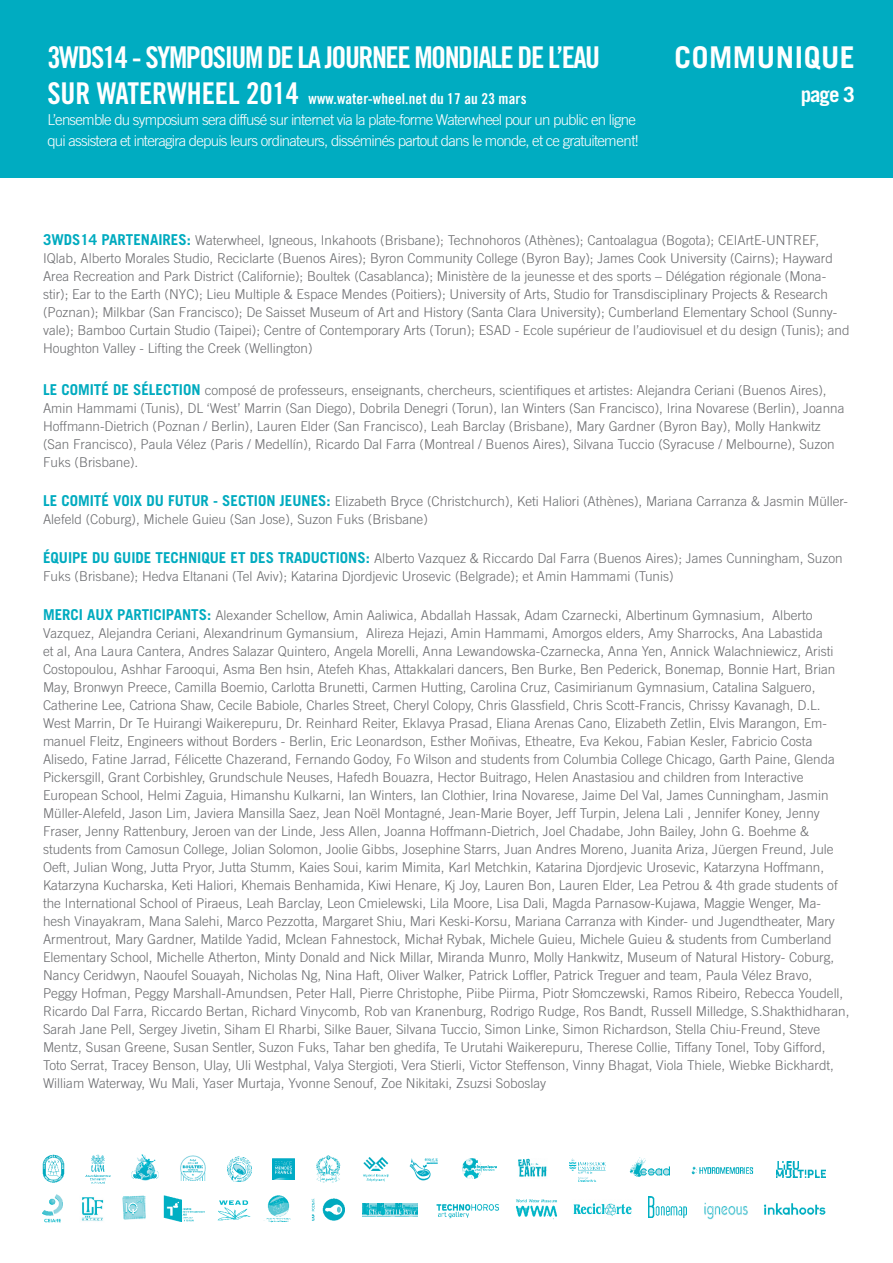
<style>
.page{position:relative;width:893px;height:1263px;background:#fff}
.page>*{position:absolute;margin:0;border:0;box-sizing:border-box;transform-origin:0 0}
.t1{font:30px "Trade Gothic Bold Cond Twenty";letter-spacing:-.05em;color:#fff}
.t2{font:700 30px "Trade Gothic";letter-spacing:.02em;color:#fff}
.t3{font:700 21px "Trade Gothic";color:#fff}
.t4{font:300 15px/21px "Trade Gothic";letter-spacing:-.05em;color:#fff}
.t5{font:15px "Trade Gothic Bold Cond Twenty";letter-spacing:.01em;color:#fff}
.t6{font:300 13.5px/18px "Trade Gothic";color:#6b6c6f}
.s1{font-size:30px}
.s2{font-weight:700;font-size:15px;color:#00abbf}
</style>
<div class="page">
<div style="left:0;top:0;width:893px;height:178px;background:#00acc1"></div>
<img style="left:573px;top:1203px;width:59px;height:13px">
<img style="left:43px;top:1194px;width:19px;height:28px">
<img style="left:81px;top:1197px;width:23px;height:24px">
<img style="left:649px;top:1196px;width:37px;height:22px">
<img style="left:516px;top:1199px;width:42px;height:20px">
<img style="left:122px;top:1196px;width:24px;height:23px">
<img style="left:163px;top:1195px;width:42px;height:26px">
<img style="left:218px;top:1200px;width:33px;height:20px">
<img style="left:704px;top:1202px;width:44px;height:18px">
<img style="left:763px;top:1203px;width:63px;height:12px">
<img style="left:264px;top:1195px;width:27px;height:28px">
<img style="left:311px;top:1198px;width:34px;height:23px">
<img style="left:363px;top:1203px;width:55px;height:13px">
<svg style="left:409px;top:1158px;width:29px;height:23px"></svg>
<img style="left:180px;top:1156px;width:25px;height:24px">
<img style="left:131px;top:1154px;width:27px;height:26px">
<img style="left:85px;top:1154px;width:26px;height:30px">
<img style="left:227px;top:1157px;width:25px;height:24px">
<img style="left:518px;top:1159px;width:29px;height:18px">
<img style="left:273px;top:1158px;width:21px;height:21px">
<img style="left:691px;top:1166px;width:63px;height:9px">
<img style="left:462px;top:1159px;width:34px;height:19px">
<img style="left:569px;top:1158px;width:37px;height:24px">
<img style="left:363px;top:1157px;width:25px;height:25px">
<img style="left:776px;top:1162px;width:49px;height:15px">
<img style="left:316px;top:1155px;width:25px;height:27px">
<img style="left:630px;top:1157px;width:40px;height:19px">
<img style="left:43px;top:1155px;width:21px;height:28px">
<img style="left:436px;top:1204px;width:63px;height:15px">
<h1 class="t1" style="left:47px;top:39px;width:554px">3WDS14 - SYMPOSIUM DE LA JOURNEE MONDIALE DE L’EAU</h1>
<p class="t5" style="left:47px;top:90px;width:481px"><span class="s1">SUR WATERWHEEL 2014</span> www.water-wheel.net du 17 au 23 mars</p>
<p class="t4" style="left:47px;top:109px;width:593px">L’ensemble du symposium sera diffusé sur internet via la plate-forme Waterwheel pour un public en ligne qui assistera et interagira depuis leurs ordinateurs, disséminés partout dans le monde, et ce gratuitement!</p>
<h1 class="t2" style="left:674px;top:39px;width:182px">COMMUNIQUE</h1>
<h2 class="t3" style="left:801px;top:82px;width:56px">page 3</h2>
<p class="t6" style="left:43px;top:231px;width:808px"><span class="s2">3WDS14 PARTENAIRES:</span> Waterwheel, Igneous, Inkahoots (Brisbane); Technohoros (Athènes); Cantoalagua (Bogota); CEIArtE-UNTREF, IQlab, Alberto Morales Studio, Reciclarte (Buenos Aires); Byron Community College (Byron Bay); James Cook University (Cairns); Hayward Area Recreation and Park District (Californie); Boultek (Casablanca); Ministère de la jeunesse et des sports – Délégation régionale (Mona&shy;stir); Ear to the Earth (NYC); Lieu Multiple &amp; Espace Mendes (Poitiers); University of Arts, Studio for Transdisciplinary Projects &amp; Research (Poznan); Milkbar (San Francisco); De Saisset Museum of Art and History (Santa Clara University); Cumberland Elementary School (Sunny&shy;vale); Bamboo Curtain Studio (Taipei); Centre of Contemporary Arts (Torun); ESAD - Ecole supérieur de l’audiovisuel et du design (Tunis); and Houghton Valley - Lifting the Creek (Wellington)</p>
<p class="t6" style="left:43px;top:381px;width:803px"><span class="s2">LE COMITÉ DE SÉLECTION</span> composé de professeurs, enseignants, chercheurs, scientifiques et artistes: Alejandra Ceriani (Buenos Aires), Amin Hammami (Tunis), DL ‘West’ Marrin (San Diego), Dobrila Denegri (Torun), Ian Winters (San Francisco), Irina Novarese (Berlin), Joanna Hoffmann-Dietrich (Poznan / Berlin), Lauren Elder (San Francisco), Leah Barclay (Brisbane), Mary Gardner (Byron Bay), Molly Hankwitz (San Francisco), Paula Vélez (Paris / Medellín), Ricardo Dal Farra (Montreal / Buenos Aires), Silvana Tuccio (Syracuse / Melbourne), Suzon Fuks (Brisbane).</p>
<p class="t6" style="left:43px;top:492px;width:806px"><span class="s2">LE COMITÉ VOIX DU FUTUR - SECTION JEUNES:</span> Elizabeth Bryce (Christchurch), Keti Haliori (Athènes), Mariana Carranza &amp; Jasmin Müller-<br>Alefeld (Coburg), Michele Guieu (San Jose), Suzon Fuks (Brisbane)</p>
<p class="t6" style="left:43px;top:549px;width:801px"><span class="s2">ÉQUIPE DU GUIDE TECHNIQUE ET DES TRADUCTIONS:</span> Alberto Vazquez &amp; Riccardo Dal Farra (Buenos Aires); James Cunningham, Suzon<br>Fuks (Brisbane); Hedva Eltanani (Tel Aviv); Katarina Djordjevic Urosevic (Belgrade); et Amin Hammami (Tunis)</p>
<p class="t6" style="left:43px;top:606px;width:808px"><span class="s2">MERCI AUX PARTICIPANTS:</span> Alexander Schellow, Amin Aaliwica, Abdallah Hassak, Adam Czarnecki, Albertinum Gymnasium, Alberto Vazquez, Alejandra Ceriani, Alexandrinum Gymansium, Alireza Hejazi, Amin Hammami, Amorgos elders, Amy Sharrocks, Ana Labastida<br>et al, Ana Laura Cantera, Andres Salazar Quintero, Angela Morelli, Anna Lewandowska-Czarnecka, Anna Yen, Annick Walachniewicz, Aristi Costopoulou, Ashhar Farooqui, Asma Ben hsin, Atefeh Khas, Attakkalari dancers, Ben Burke, Ben Pederick, Bonemap, Bonnie Hart, Brian May, Bronwyn Preece, Camilla Boemio, Carlotta Brunetti, Carmen Hutting, Carolina Cruz, Casimirianum Gymnasium, Catalina Salguero, Catherine Lee, Catriona Shaw, Cecile Babiole, Charles Street, Cheryl Colopy, Chris Glassfield, Chris Scott-Francis, Chrissy Kavanagh, D.L.<br>West Marrin, Dr Te Huirangi Waikerepuru, Dr. Reinhard Reiter, Eklavya Prasad, Eliana Arenas Cano, Elizabeth Zetlin, Elvis Marangon, Em&shy;manuel Fleitz, Engineers without Borders - Berlin, Eric Leonardson, Esther Moñivas, Etheatre, Eva Kekou, Fabian Kesler, Fabricio Costa Alisedo, Fatine Jarrad, Félicette Chazerand, Fernando Godoy, Fo Wilson and students from Columbia College Chicago, Garth Paine, Glenda Pickersgill, Grant Corbishley, Grundschule Neuses, Hafedh Bouazra, Hector Buitrago, Helen Anastasiou and children from Interactive European School, Helmi Zaguia, Himanshu Kulkarni, Ian Winters, Ian Clothier, Irina Novarese, Jaime Del Val, James Cunningham, Jasmin Müller-Alefeld, Jason Lim, Javiera Mansilla Saez, Jean Noël Montagné, Jean-Marie Boyer, Jeff Turpin, Jelena Lali , Jennifer Koney, Jenny Fraser, Jenny Rattenbury, Jeroen van der Linde, Jess Allen, Joanna Hoffmann-Dietrich, Joel Chadabe, John Bailey, John G. Boehme &amp; students from Camosun College, Jolian Solomon, Joolie Gibbs, Josephine Starrs, Juan Andres Moreno, Juanita Ariza, Jüergen Freund, Jule Oeft, Julian Wong, Jutta Pryor, Jutta Stumm, Kaies Soui, karim Mimita, Karl Metchkin, Katarina Djordjevic Urosevic, Katarzyna Hoffmann, Katarzyna Kucharska, Keti Haliori, Khemais Benhamida, Kiwi Henare, Kj Joy, Lauren Bon, Lauren Elder, Lea Petrou &amp; 4th grade students of the International School of Piraeus, Leah Barclay, Leon Cmielewski, Lila Moore, Lisa Dali, Magda Parnasow-Kujawa, Maggie Wenger, Ma&shy;hesh Vinayakram, Mana Salehi, Marco Pezzotta, Margaret Shiu, Mari Keski-Korsu, Mariana Carranza with Kinder- und Jugendtheater, Mary Armentrout, Mary Gardner, Matilde Yadid, Mclean Fahnestock, Michał Rybak, Michele Guieu, Michele Guieu &amp; students from Cumberland Elementary School, Michelle Atherton, Minty Donald and Nick Millar, Miranda Munro, Molly Hankwitz, Museum of Natural History- Coburg, Nancy Ceridwyn, Naoufel Souayah, Nicholas Ng, Nina Haft, Oliver Walker, Patrick Loffler, Patrick Treguer and team, Paula Vélez Bravo, Peggy Hofman, Peggy Marshall-Amundsen, Peter Hall, Pierre Christophe, Piibe Piirma, Piotr Słomczewski, Ramos Ribeiro, Rebecca Youdell, Ricardo Dal Farra, Riccardo Bertan, Richard Vinycomb, Rob van Kranenburg, Rodrigo Rudge, Ros Bandt, Russell Milledge, S.Shakthidharan, Sarah Jane Pell, Sergey Jivetin, Siham El Rharbi, Silke Bauer, Silvana Tuccio, Simon Linke, Simon Richardson, Stella Chiu-Freund, Steve Mentz, Susan Greene, Susan Sentler, Suzon Fuks, Tahar ben ghedifa, Te Urutahi Waikerepuru, Therese Collie, Tiffany Tonel, Toby Gifford, Toto Serrat, Tracey Benson, Ulay, Uli Westphal, Valya Stergioti, Vera Stierli, Victor Steffenson, Vinny Bhagat, Viola Thiele, Wiebke Bickhardt, William Waterway, Wu Mali, Yaser Murtaja, Yvonne Senouf, Zoe Nikitaki, Zsuzsi Soboslay</p>
</div>
